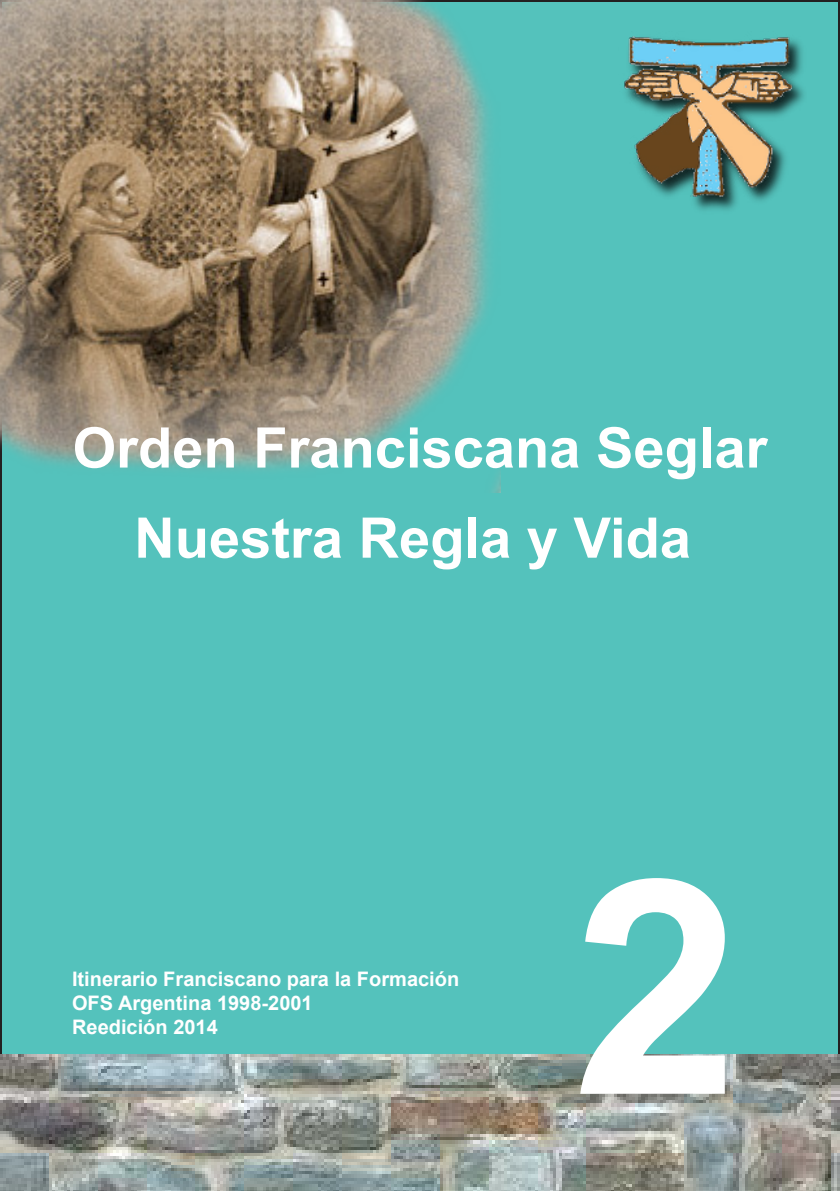
<style>
.page{position:relative;width:840px;height:1191px;background:#fff}
.page>*{position:absolute;margin:0;border:0;box-sizing:border-box;transform-origin:0 0}
.t1{font:700 300px "Arial";color:#fff}
.t2{font:700 56px "Arial";color:#fff}
.t3{font:700 20px "Arial";color:#fff}
</style>
<div class="page">
<div style="left:1px;top:1px;width:837px;height:1189px;background:#54c2bc"></div>
<img style="left:0;top:1054px;width:839px;height:137px">
<img style="left:0;top:0;width:500px;height:493px">
<img style="left:624px;top:36px;width:180px;height:174px">
<p class="t2" style="left:72px;top:410px;width:696px">Orden Franciscana Seglar</p>
<p class="t2" style="left:134px;top:500px;width:558px">Nuestra Regla y Vida</p>
<p class="t3" style="left:72px;top:966px;width:388px">Itinerario Franciscano para la Formación</p>
<p class="t3" style="left:72px;top:990px;width:242px">OFS Argentina 1998-2001</p>
<p class="t3" style="left:72px;top:1014px;width:147px">Reedición 2014</p>
<p class="t1" style="left:572px;top:788px;width:168px">2</p>
</div>
